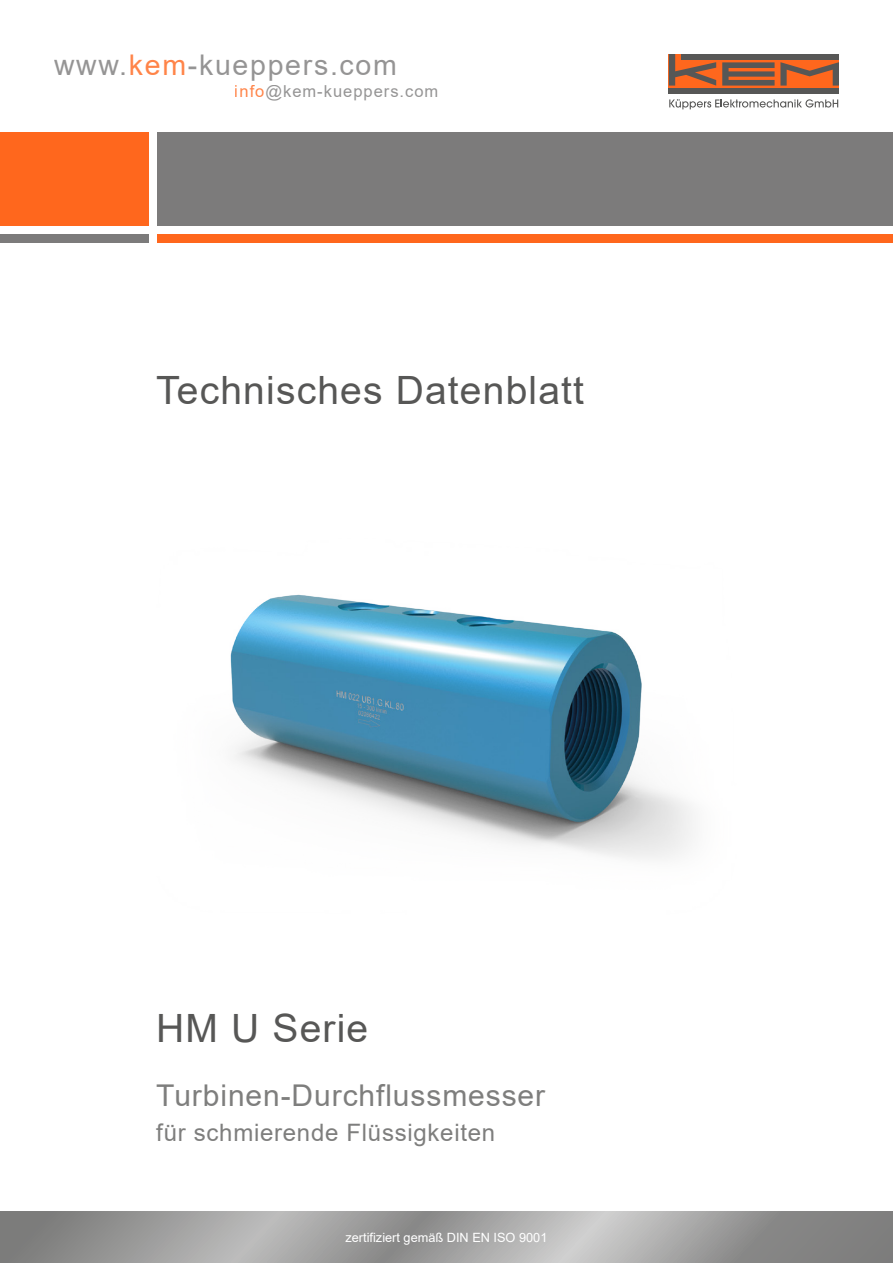
<style>
.page{position:relative;width:893px;height:1263px;background:#fff}
.page>*{position:absolute;margin:0;border:0;box-sizing:border-box;transform-origin:0 0}
.t1{font:39px "Arial";letter-spacing:.03em;color:#575756}
.t2{font:30px "Arial";letter-spacing:.03em;color:#7e7e7d}
.t3{font:28.5px "Arial";letter-spacing:.06em;color:#7c7b7b}
.t4{font:24px "Arial";letter-spacing:.03em;color:#7e7e7d}
.t5{font:16.5px "Arial";letter-spacing:.06em;color:#7c7b7b}
.t6{font:12.75px "Arial";color:#fff}
.s1{color:#ff671d}
</style>
<div class="page">
<div style="left:0;top:132px;width:149px;height:93px;background:#ff671d"></div>
<div style="left:157px;top:132px;width:736px;height:93px;background:#7c7b7b"></div>
<div style="left:0;top:234px;width:149px;height:8px;background:#7c7b7b"></div>
<div style="left:157px;top:234px;width:736px;height:8px;background:#ff671d"></div>
<div style="left:669px;top:54px;width:170px;height:40px;background:#ff671d"></div>
<div style="left:682px;top:54px;width:157px;height:6px;background:#575756"></div>
<div style="left:669px;top:88px;width:170px;height:6px;background:#575756"></div>
<svg style="left:722px;top:62px;width:117px;height:24px"></svg>
<svg style="left:669px;top:54px;width:47px;height:32px"></svg>
<svg style="left:669px;top:99px;width:169px;height:10px"></svg>
<svg style="left:0;top:1212px;width:893px;height:51px;background:#9e9e9d"></svg>
<img style="left:230px;top:594px;width:464px;height:266px">
<h3 class="t3" style="left:54px;top:45px;width:344px">www.<span class="s1">kem</span>-kueppers.com</h3>
<p class="t5" style="left:235px;top:80px;width:205px"><span class="s1">info</span>@kem-kueppers.com</p>
<h1 class="t1" style="left:156px;top:363px;width:429px">Technisches Datenblatt</h1>
<h1 class="t1" style="left:156px;top:1002px;width:214px">HM U Serie</h1>
<h2 class="t2" style="left:156px;top:1075px;width:390px">Turbinen-Durchflussmesser</h2>
<h3 class="t4" style="left:156px;top:1116px;width:340px">für schmierende Flüssigkeiten</h3>
<p class="t6" style="left:345px;top:1229px;width:203px">zertifiziert gemäß DIN EN ISO 9001</p>
</div>
